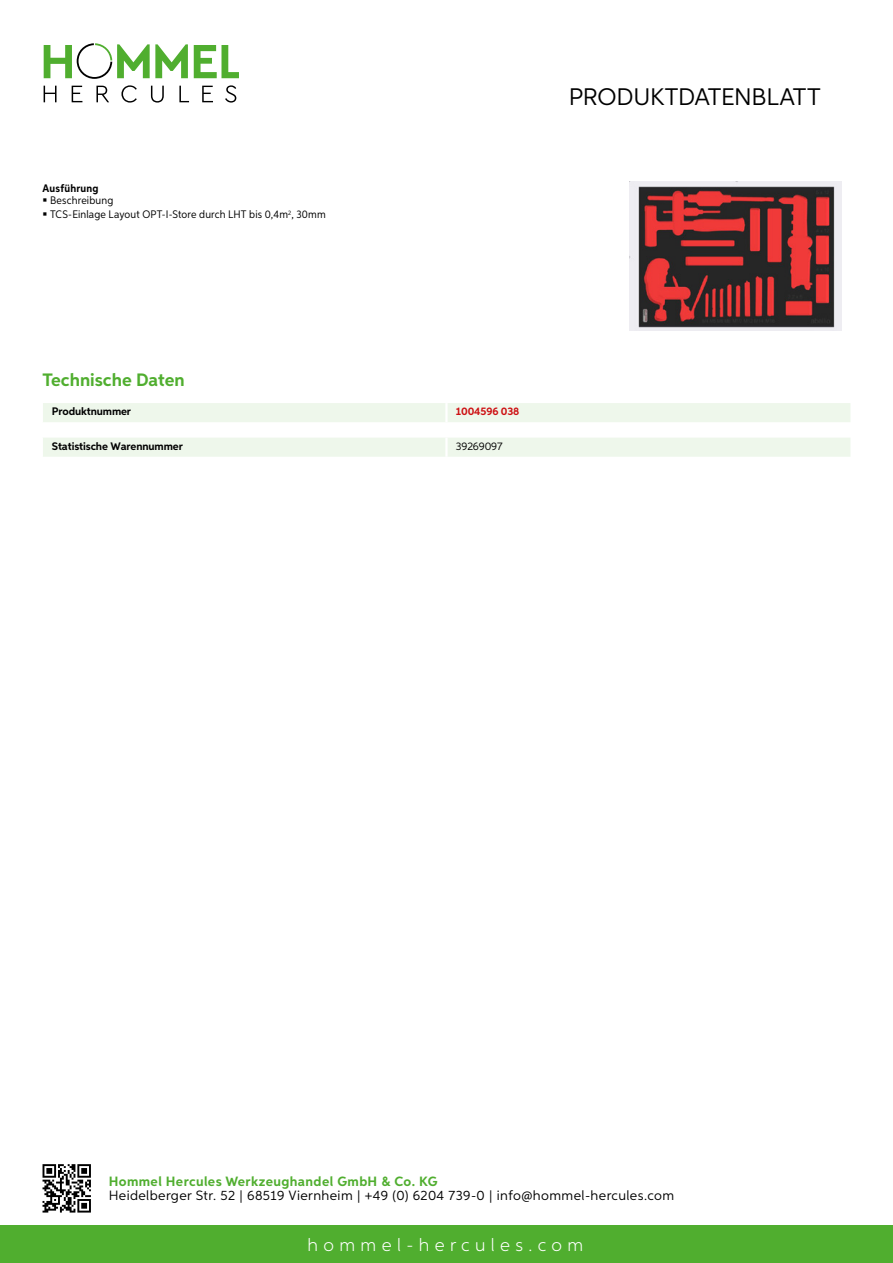
<style>
.page{position:relative;width:893px;height:1263px;background:#fff}
.page>*{position:absolute;margin:0;border:0;box-sizing:border-box;transform-origin:0 0}
.t1{font:24px "Aspira";letter-spacing:-.01em;color:#000}
.t2{font:300 18px "Aspira";letter-spacing:.3em;color:#fff}
.t3{font:700 18px "Aspira";color:#50ae2f}
.t4{font:13.5px "Aspira";letter-spacing:.03em;color:#000}
.t5{font:700 13.5px "Aspira";letter-spacing:.03em;color:#50ae2f}
.t6{font:10.95px/14.1px "Aspira Nar";letter-spacing:.015em;color:#000}
.t7{font:700 10.95px "Aspira";letter-spacing:-.01em;color:#000}
.t8{font:700 10.95px "Aspira";letter-spacing:-.01em;color:#cd1013}
.t9{font:700 10.95px "Aspira Nar";letter-spacing:.02em;color:#000}
.t10{font:10.95px "Aspira";letter-spacing:-.01em;color:#000}
</style>
<div class="page">
<div style="left:0;top:1226px;width:893px;height:37px;background:#50ae2f"></div>
<svg style="left:43px;top:1164px;width:48px;height:48px"></svg>
<svg style="left:194px;top:45px;width:45px;height:33px"></svg>
<svg style="left:44px;top:43px;width:144px;height:36px"></svg>
<svg style="left:44px;top:86px;width:13px;height:16px"></svg>
<svg style="left:72px;top:86px;width:10px;height:16px"></svg>
<svg style="left:96px;top:86px;width:13px;height:16px"></svg>
<svg style="left:121px;top:85px;width:16px;height:18px"></svg>
<svg style="left:151px;top:86px;width:13px;height:17px"></svg>
<svg style="left:179px;top:86px;width:10px;height:16px"></svg>
<svg style="left:202px;top:86px;width:11px;height:16px"></svg>
<svg style="left:225px;top:85px;width:11px;height:18px"></svg>
<div style="left:43px;top:403px;width:807px;height:19px;background:#eef7eb"></div>
<hr style="left:445px;top:403px;width:3px;height:19px;background:#fff">
<div style="left:43px;top:438px;width:807px;height:19px;background:#eef7eb"></div>
<hr style="left:445px;top:438px;width:3px;height:19px;background:#fff">
<img style="left:629px;top:181px;width:213px;height:149px">
<p class="t9" style="left:43px;top:181px;width:58px">Ausführung</p>
<p class="t6" style="left:50px;top:193px;width:277px">Beschreibung<br>TCS-Einlage Layout OPT-I-Store durch LHT bis 0,4m<sup>2</sup>, 30mm</p>
<h1 class="t1" style="left:569px;top:82px;width:253px">Produktdatenblatt</h1>
<h2 class="t3" style="left:43px;top:369px;width:144px">Technische Daten</h2>
<p class="t7" style="left:52px;top:404px;width:81px">Produktnummer</p>
<p class="t8" style="left:456px;top:404px;width:65px">1004596 038</p>
<p class="t7" style="left:52px;top:439px;width:132px">Statistische Warennummer</p>
<p class="t10" style="left:456px;top:439px;width:48px">39269097</p>
<p class="t5" style="left:109px;top:1172px;width:330px">Hommel Hercules Werkzeughandel GmbH &amp; Co. KG</p>
<p class="t4" style="left:109px;top:1187px;width:567px">Heidelberger Str. 52 | 68519 Viernheim | +49 (0) 6204 739-0 | info@hommel-hercules.com</p>
<h2 class="t2" style="left:307px;top:1234px;width:277px">hommel-hercules.com</h2>
</div>
